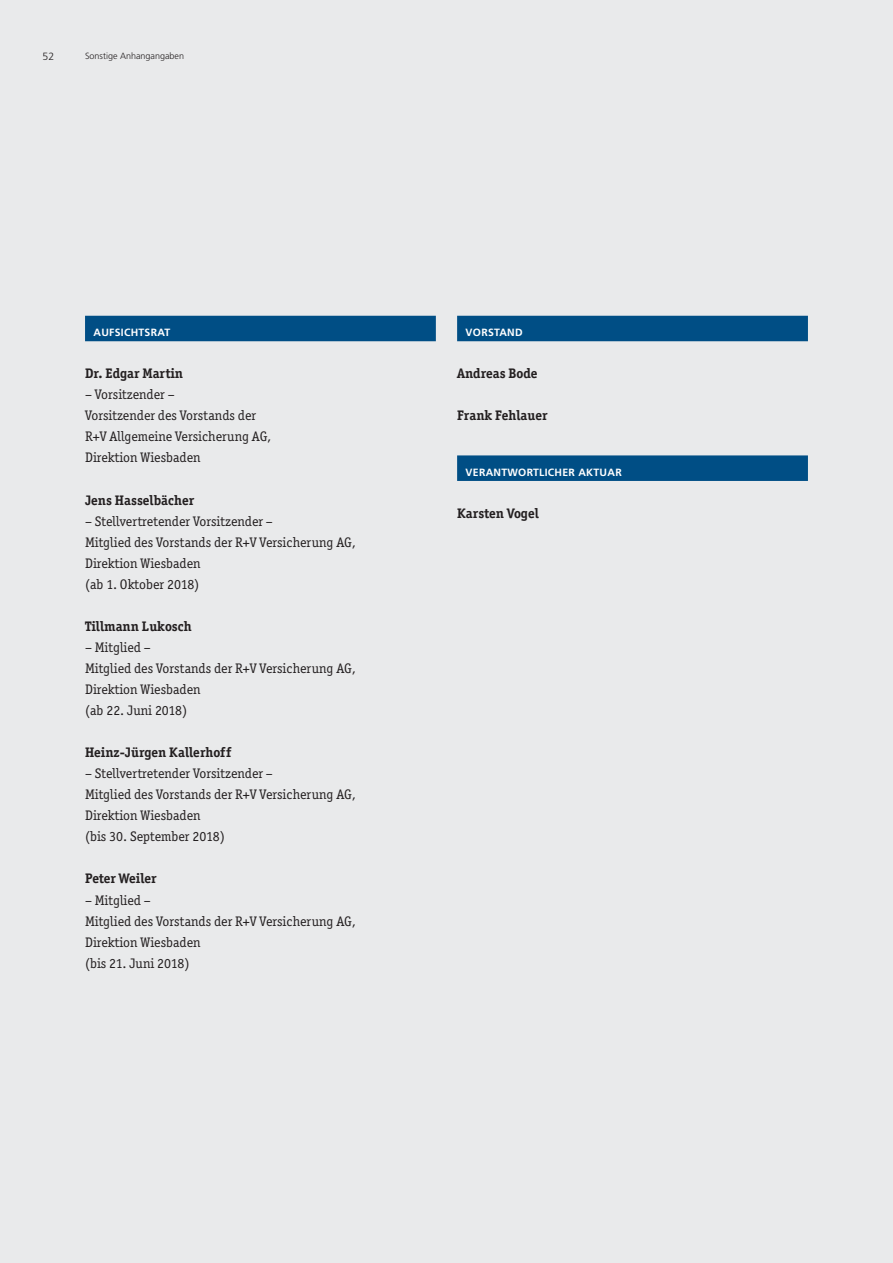
<style>
.page{position:relative;width:893px;height:1263px;background:#e9eaeb}
.page>*{position:absolute;margin:0;border:0;box-sizing:border-box;transform-origin:0 0}
.t1{font:13.8px/21px "Officina Ser ITC";color:#231f20}
.t2{font:700 13.8px "Officina Ser ITC";color:#231f20}
.t3{font:700 10.5px "Frutiger LT";letter-spacing:.025em;color:#fff}
.t4{font:300 10.5px "Frutiger LT";color:#231f20}
.t5{font:300 9px "Frutiger LT";color:#231f20}
</style>
<div class="page">
<div style="left:85px;top:316px;width:351px;height:25px;background:#004e85"></div>
<div style="left:457px;top:316px;width:351px;height:25px;background:#004e85"></div>
<div style="left:457px;top:455px;width:351px;height:26px;background:#004e85"></div>
<p class="t4" style="left:43px;top:53px;width:13px">52</p>
<p class="t5" style="left:85px;top:53px;width:101px">Sonstige Anhangangaben</p>
<p class="t3" style="left:94px;top:328px;width:78px">AUFSICHTSRAT</p>
<p class="t2" style="left:85px;top:368px;width:99px">Dr. Edgar Martin</p>
<p class="t1" style="left:85px;top:385px;width:91px">– Vorsitzender –</p>
<p class="t1" style="left:85px;top:406px;width:188px">Vorsitzender des Vorstands der<br>R+V Allgemeine Versicherung AG,</p>
<p class="t1" style="left:85px;top:448px;width:117px">Direktion Wiesbaden</p>
<p class="t2" style="left:85px;top:495px;width:111px">Jens Hasselbächer</p>
<p class="t1" style="left:85px;top:512px;width:189px">– Stellvertretender Vorsitzender –</p>
<p class="t1" style="left:85px;top:533px;width:272px">Mitglied des Vorstands der R+V Versicherung AG,</p>
<p class="t1" style="left:85px;top:554px;width:117px">Direktion Wiesbaden</p>
<p class="t1" style="left:85px;top:575px;width:116px">(ab 1. Oktober 2018)</p>
<p class="t2" style="left:85px;top:621px;width:108px">Tillmann Lukosch</p>
<p class="t1" style="left:85px;top:638px;width:67px">– Mitglied –</p>
<p class="t1" style="left:85px;top:659px;width:272px">Mitglied des Vorstands der R+V Versicherung AG,</p>
<p class="t1" style="left:85px;top:680px;width:117px">Direktion Wiesbaden</p>
<p class="t1" style="left:85px;top:701px;width:104px">(ab 22. Juni 2018)</p>
<p class="t2" style="left:85px;top:747px;width:148px">Heinz-Jürgen Kallerhoff</p>
<p class="t1" style="left:85px;top:764px;width:189px">– Stellvertretender Vorsitzender –</p>
<p class="t1" style="left:85px;top:785px;width:272px">Mitglied des Vorstands der R+V Versicherung AG,</p>
<p class="t1" style="left:85px;top:806px;width:117px">Direktion Wiesbaden</p>
<p class="t1" style="left:85px;top:827px;width:141px">(bis 30. September 2018)</p>
<p class="t2" style="left:85px;top:873px;width:73px">Peter Weiler</p>
<p class="t1" style="left:85px;top:890px;width:67px">– Mitglied –</p>
<p class="t1" style="left:85px;top:911px;width:272px">Mitglied des Vorstands der R+V Versicherung AG,</p>
<p class="t1" style="left:85px;top:932px;width:117px">Direktion Wiesbaden</p>
<p class="t1" style="left:85px;top:954px;width:106px">(bis 21. Juni 2018)</p>
<p class="t3" style="left:466px;top:328px;width:59px">VORSTAND</p>
<p class="t2" style="left:457px;top:368px;width:82px">Andreas Bode</p>
<p class="t2" style="left:457px;top:410px;width:92px">Frank Fehlauer</p>
<p class="t3" style="left:466px;top:468px;width:158px">VERANTWORTLICHER AKTUAR</p>
<p class="t2" style="left:457px;top:508px;width:83px">Karsten Vogel</p>
</div>
